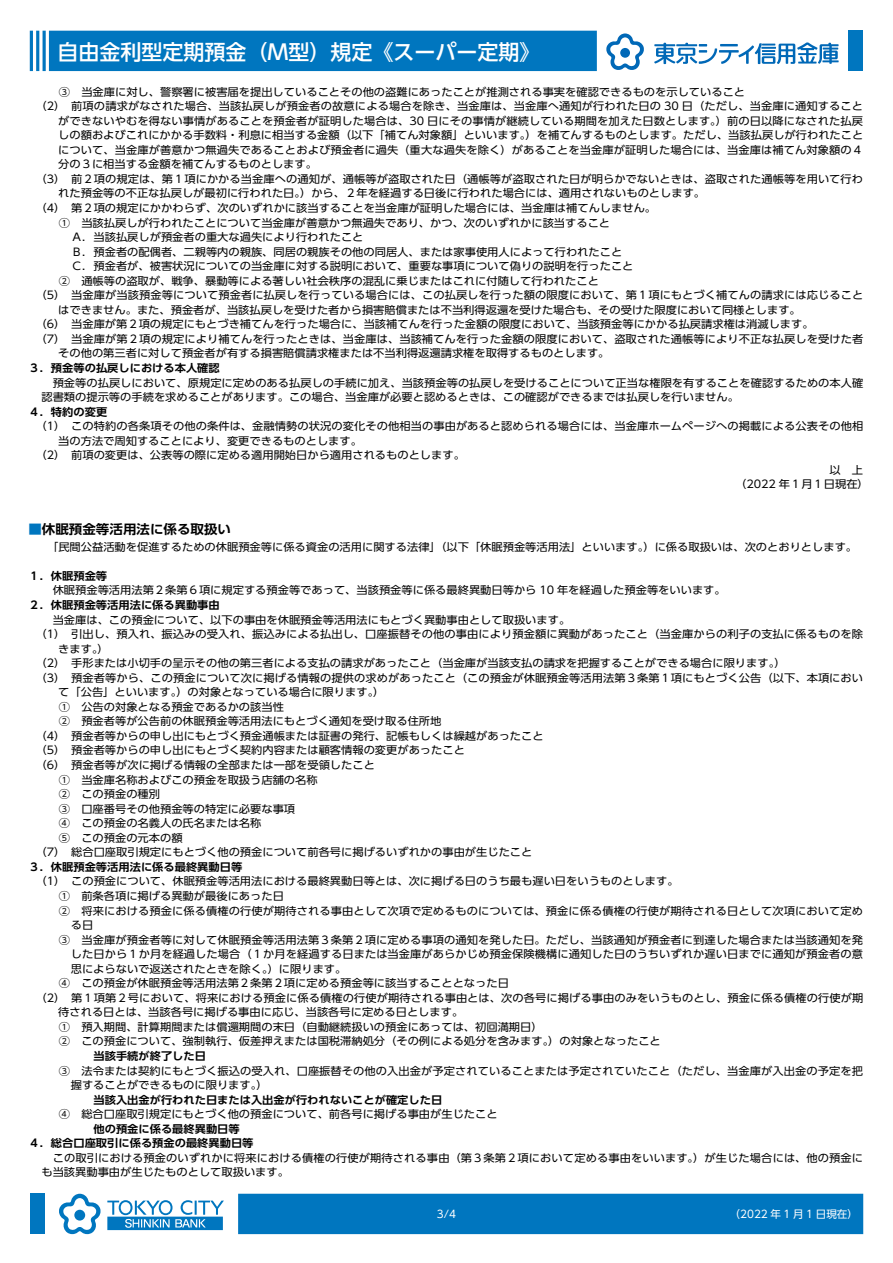
<style>
.page{position:relative;width:893px;height:1263px;background:#fff}
.page>*{position:absolute;margin:0;border:0;box-sizing:border-box;transform-origin:0 0}
.t1{font:500 21px "UD Shin Go Pr 6 N";color:#fff}
.t2{font:700 12.9px "UD Shin Go Pr 6 N De";color:#000;scale:1.05 1}
.t3{font:10.65px/14.5px "UD Shin Go Pr 6 N";color:#000;scale:1.05 1}
.t4{font:700 10.65px/14.5px "UD Shin Go Pr 6 N De";color:#000;scale:1.05 1}
.t5{font:10.5px "UD Shin Go Pr 6 N";color:#fff}
.s1{color:#0076bf}
</style>
<div class="page">
<div style="left:238px;top:1194px;width:625px;height:40px;background:#0076bf"></div>
<div style="left:30px;top:1194px;width:15px;height:40px;background:#0076bf"></div>
<div style="left:49px;top:31px;width:548px;height:40px;background:#0076bf"></div>
<hr style="left:30px;top:31px;width:3px;height:40px;background:#0076bf">
<hr style="left:36px;top:31px;width:3px;height:40px;background:#0076bf">
<hr style="left:43px;top:31px;width:3px;height:40px;background:#0076bf">
<div style="left:848px;top:31px;width:15px;height:40px;background:#0076bf"></div>
<svg style="left:606px;top:33px;width:38px;height:37px"></svg>
<svg style="left:654px;top:42px;width:185px;height:22px"></svg>
<svg style="left:107px;top:1200px;width:117px;height:30px"></svg>
<svg style="left:59px;top:1194px;width:42px;height:40px"></svg>
<h1 class="t1" style="left:57px;top:35px;width:485px">自由金利型定期預金（Ｍ型）規定《スーパー定期《</h1>
<p class="t3" style="left:59px;top:84px;width:655px">③　当金庫に対し、警察署に被害届を提出していることその他の盗難にあったことが推測される事実を確認できるものを示していること</p>
<p class="t3" style="left:36px;top:98px;width:790px">（2）　前項の請求がなされた場合、当該払戻しが預金者の故意による場合を除き、当金庫は、当金庫へ通知が行われた日の 30 日（ただし、当金庫に通知すること</p>
<p class="t3" style="left:58px;top:113px;width:768px">ができないやむを得ない事情があることを預金者が証明した場合は、30 日にその事情が継続している期間を加えた日数とします｡）前の日以降になされた払戻</p>
<p class="t3" style="left:58px;top:128px;width:768px">しの額およびこれにかかる手数料・利息に相当する金額（以下「補てん対象額」といいます｡）を補てんするものとします。ただし、当該払戻しが行われたこと</p>
<p class="t3" style="left:58px;top:142px;width:768px">について、当金庫が善意かつ無過失であることおよび預金者に過失（重大な過失を除く）があることを当金庫が証明した場合には、当金庫は補てん対象額の４</p>
<p class="t3" style="left:58px;top:157px;width:248px">分の３に相当する金額を補てんするものとします。</p>
<p class="t3" style="left:36px;top:171px;width:790px">（3）　前２項の規定は、第１項にかかる当金庫への通知が、通帳等が盗取された日（通帳等が盗取された日が明らかでないときは、盗取された通帳等を用いて行わ</p>
<p class="t3" style="left:58px;top:186px;width:618px">れた預金等の不正な払戻しが最初に行われた日｡）から、２年を経過する日後に行われた場合には、適用されないものとします。</p>
<p class="t3" style="left:36px;top:200px;width:592px">（4）　第２項の規定にかかわらず、次のいずれかに該当することを当金庫が証明した場合には、当金庫は補てんしません。</p>
<p class="t3" style="left:59px;top:215px;width:526px">①　当該払戻しが行われたことについて当金庫が善意かつ無過失であり、かつ、次のいずれかに該当すること</p>
<p class="t3" style="left:71px;top:229px;width:280px">Ａ．当該払戻しが預金者の重大な過失により行われたこと</p>
<p class="t3" style="left:71px;top:244px;width:527px">Ｂ．預金者の配偶者、二親等内の親族、同居の親族その他の同居人、または家事使用人によって行われたこと</p>
<p class="t3" style="left:71px;top:258px;width:537px">Ｃ．預金者が、被害状況についての当金庫に対する説明において、重要な事項について偽りの説明を行ったこと</p>
<p class="t3" style="left:59px;top:273px;width:516px">②　通帳等の盗取が、戦争、暴動等による著しい社会秩序の混乱に乗じまたはこれに付随して行われたこと</p>
<p class="t3" style="left:36px;top:288px;width:790px">（5）　当金庫が当該預金等について預金者に払戻しを行っている場合には、この払戻しを行った額の限度において、第１項にもとづく補てんの請求には応じること</p>
<p class="t3" style="left:58px;top:302px;width:709px">はできません。また、預金者が、当該払戻しを受けた者から損害賠償または不当利得返還を受けた場合も、その受けた限度において同様とします。</p>
<p class="t3" style="left:36px;top:317px;width:743px">（6）　当金庫が第２項の規定にもとづき補てんを行った場合に、当該補てんを行った金額の限度において、当該預金等にかかる払戻請求権は消滅します。</p>
<p class="t3" style="left:36px;top:331px;width:790px">（7）　当金庫が第２項の規定により補てんを行ったときは、当金庫は、当該補てんを行った金額の限度において、盗取された通帳等により不正な払戻しを受けた者</p>
<p class="t3" style="left:58px;top:346px;width:527px">その他の第三者に対して預金者が有する損害賠償請求権または不当利得返還請求権を取得するものとします。</p>
<p class="t4" style="left:28px;top:360px;width:184px">３．預金等の払戻しにおける本人確認</p>
<p class="t3" style="left:41px;top:375px;width:784px;text-indent:11px">預金等の払戻しにおいて、原規定に定めのある払戻しの手続に加え、当該預金等の払戻しを受けることについて正当な権限を有することを確認するための本人確認書類の提示等の手続を求めることがあります。この場合、当金庫が必要と認めるときは、この確認ができるまでは払戻しを行いません。</p>
<p class="t4" style="left:28px;top:404px;width:77px">４．特約の変更</p>
<p class="t3" style="left:36px;top:419px;width:790px">（1）　この特約の各条項その他の条件は、金融情勢の状況の変化その他相当の事由があると認められる場合には、当金庫ホームページへの掲載による公表その他相</p>
<p class="t3" style="left:58px;top:433px;width:291px">当の方法で周知することにより、変更できるものとします。</p>
<p class="t3" style="left:36px;top:448px;width:410px">（2）　前項の変更は、公表等の際に定める適用開始日から適用されるものとします。</p>
<p class="t3" style="left:829px;top:462px;width:34px">以　上</p>
<p class="t3" style="left:735px;top:477px;width:129px">（2022 年１月１日現在(</p>
<p class="t2" style="left:28px;top:518px;width:194px"><span class="s1">■</span>休眠預金等活用法に係る取扱い</p>
<p class="t3" style="left:47px;top:539px;width:773px">「民間公益活動を促進するための休眠預金等に係る資金の活用に関する法律」（以下「休眠預金等活用法」といいます。）に係る取扱いは、次のとおりとします。</p>
<p class="t4" style="left:28px;top:568px;width:77px">１．休眠預金等</p>
<p class="t3" style="left:53px;top:583px;width:642px">休眠預金等活用法第２条第６項に規定する預金等であって、当該預金等に係る最終異動日等から 10 年を経過した預金等をいいます。</p>
<p class="t4" style="left:28px;top:597px;width:184px">２．休眠預金等活用法に係る異動事由</p>
<p class="t3" style="left:53px;top:612px;width:494px">当金庫は、この預金について、以下の事由を休眠預金等活用法にもとづく異動事由として取扱います。</p>
<p class="t3" style="left:36px;top:626px;width:790px">（1）　引出し、預入れ、振込みの受入れ、振込みによる払出し、口座振替その他の事由により預金額に異動があったこと（当金庫からの利子の支払に係るものを除</p>
<p class="t3" style="left:58px;top:641px;width:50px">きます (。</p>
<p class="t3" style="left:36px;top:655px;width:716px">（2）　手形または小切手の呈示その他の第三者による支払の請求があったこと（当金庫が当該支払の請求を把握することができる場合に限ります (。</p>
<p class="t3" style="left:36px;top:670px;width:790px">（3）　預金者等から、この預金について次に掲げる情報の提供の求めがあったこと（この預金が休眠預金等活用法第３条第１項にもとづく公告（以下、本項におい</p>
<p class="t3" style="left:58px;top:685px;width:312px">て「公告」といいます。）の対象となっている場合に限ります (。</p>
<p class="t3" style="left:59px;top:699px;width:216px">①　公告の対象となる預金であるかの該当性</p>
<p class="t3" style="left:59px;top:714px;width:366px">②　預金者等が公告前の休眠預金等活用法にもとづく通知を受け取る住所地</p>
<p class="t3" style="left:36px;top:728px;width:485px">（4）　預金者等からの申し出にもとづく預金通帳または証書の発行、記帳もしくは繰越があったこと</p>
<p class="t3" style="left:36px;top:743px;width:410px">（5）　預金者等からの申し出にもとづく契約内容または顧客情報の変更があったこと</p>
<p class="t3" style="left:36px;top:757px;width:325px">（6）　預金者等が次に掲げる情報の全部または一部を受領したこと</p>
<p class="t3" style="left:59px;top:772px;width:248px">①　当金庫名称およびこの預金を取扱う店舗の名称</p>
<p class="t3" style="left:59px;top:786px;width:98px">②　この預金の種別</p>
<p class="t3" style="left:59px;top:801px;width:226px">③　口座番号その他預金等の特定に必要な事項</p>
<p class="t3" style="left:59px;top:815px;width:194px">④　この預金の名義人の氏名または名称</p>
<p class="t3" style="left:59px;top:830px;width:119px">⑤　この預金の元本の額</p>
<p class="t3" style="left:36px;top:845px;width:475px">（7）　総合口座取引規定にもとづく他の預金について前各号に掲げるいずれかの事由が生じたこと</p>
<p class="t4" style="left:28px;top:859px;width:205px">３．休眠預金等活用法に係る最終異動日等</p>
<p class="t3" style="left:36px;top:874px;width:614px">（1）　この預金について、休眠預金等活用法における最終異動日等とは、次に掲げる日のうち最も遅い日をいうものとします。</p>
<p class="t3" style="left:59px;top:888px;width:216px">①　前条各項に掲げる異動が最後にあった日</p>
<p class="t3" style="left:59px;top:903px;width:767px">②　将来における預金に係る債権の行使が期待される事由として次項で定めるものについては、預金に係る債権の行使が期待される日として次項において定め</p>
<p class="t3" style="left:71px;top:917px;width:23px">る日</p>
<p class="t3" style="left:59px;top:932px;width:767px">③　当金庫が預金者等に対して休眠預金等活用法第３条第２項に定める事項の通知を発した日。ただし、当該通知が預金者に到達した場合または当該通知を発</p>
<p class="t3" style="left:71px;top:946px;width:756px">した日から１か月を経過した場合（１か月を経過する日または当金庫があらかじめ預金保険機構に通知した日のうちいずれか遅い日までに通知が預金者の意</p>
<p class="t3" style="left:71px;top:961px;width:264px">思によらないで返送されたときを除く。）に限ります。</p>
<p class="t3" style="left:59px;top:975px;width:430px">④　この預金が休眠預金等活用法第２条第２項に定める預金等に該当することとなった日</p>
<p class="t3" style="left:36px;top:990px;width:790px">（2）　第１項第２号において、将来における預金に係る債権の行使が期待される事由とは、次の各号に掲げる事由のみをいうものとし、預金に係る債権の行使が期</p>
<p class="t3" style="left:58px;top:1005px;width:387px">待される日とは、当該各号に掲げる事由に応じ、当該各号に定める日とします。</p>
<p class="t3" style="left:59px;top:1019px;width:462px">①　預入期間、計算期間または償還期間の末日（自動継続扱いの預金にあっては、初回満期日(</p>
<p class="t3" style="left:59px;top:1034px;width:575px">②　この預金について、強制執行、仮差押えまたは国税滞納処分（その例による処分を含みます。）の対象となったこと</p>
<p class="t4" style="left:71px;top:1048px;width:130px">　　当該手続が終了した日</p>
<p class="t3" style="left:71px;top:1063px;width:756px;text-indent:-12px">③　法令または契約にもとづく振込の受入れ、口座振替その他の入出金が予定されていることまたは予定されていたこと（ただし、当金庫が入出金の予定を把握することができるものに限ります (。</p>
<p class="t4" style="left:71px;top:1092px;width:355px">　　当該入出金が行われた日または入出金が行われないことが確定した日</p>
<p class="t3" style="left:59px;top:1106px;width:419px">④　総合口座取引規定にもとづく他の預金について、前各号に掲げる事由が生じたこと</p>
<p class="t4" style="left:28px;top:1121px;width:216px;text-indent:43px">　　他の預金に係る最終異動日等<br>４．総合口座取引に係る預金の最終異動日等</p>
<p class="t3" style="left:41px;top:1150px;width:784px;text-indent:11px">この取引における預金のいずれかに将来における債権の行使が期待される事由（第３条第２項において定める事由をいいます。）が生じた場合には、他の預金にも当該異動事由が生じたものとして取扱います。</p>
<p class="t5" style="left:730px;top:1205px;width:130px">（2022 年 1 月 1 日現在(</p>
<p class="t5" style="left:437px;top:1205px;width:21px">3/4</p>
</div>
